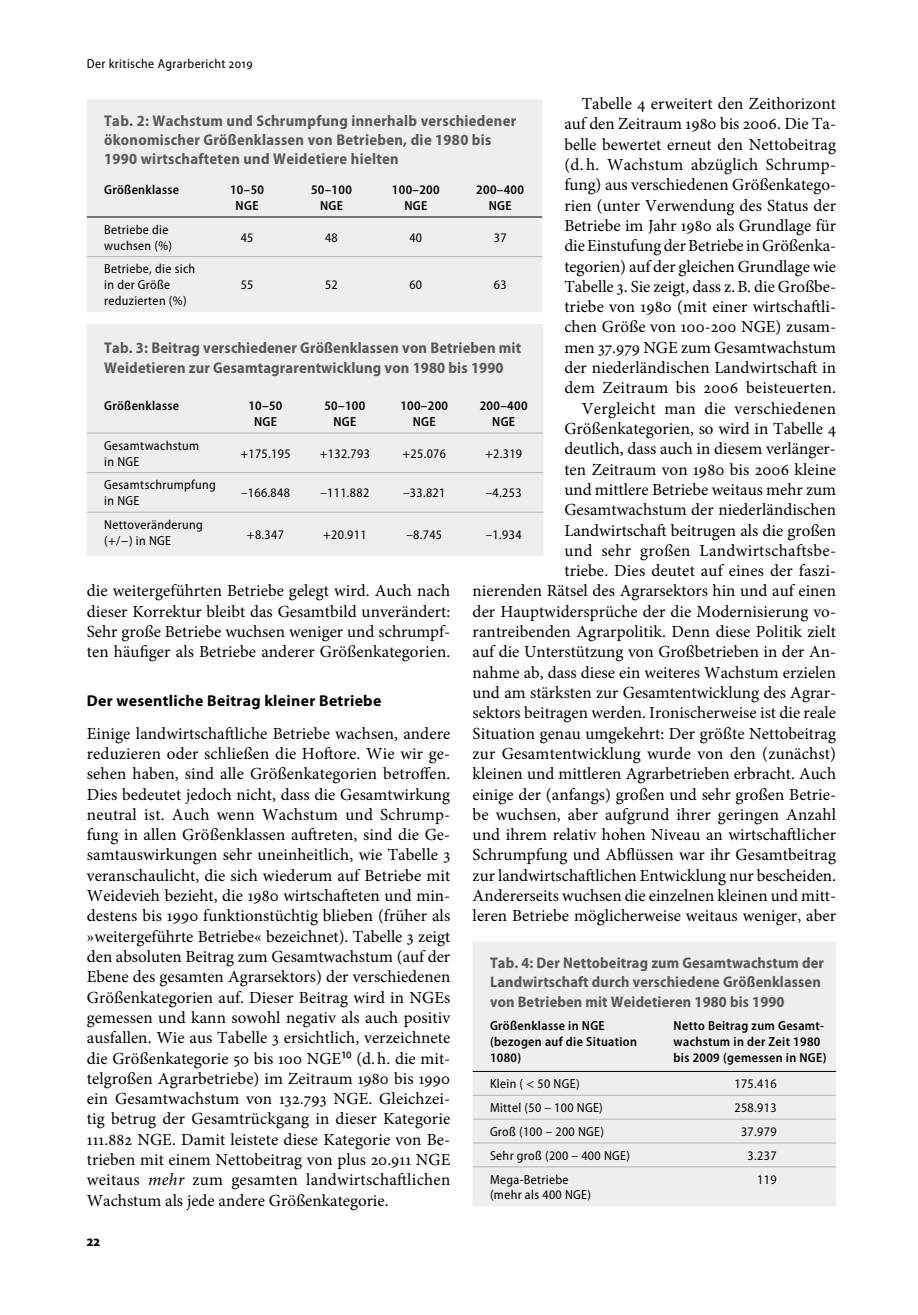
<style>
.page{position:relative;width:918px;height:1315px;background:#fff}
.page>*{position:absolute;margin:0;border:0;box-sizing:border-box;transform-origin:0 0}
.t1{font:16.97px/20.3px "Minion Pro";color:#000;text-align:justify}
.t2{font:700 15.75px "Myriad Pro";letter-spacing:.02em;color:#000}
.t3{font:700 semi-condensed 15.58px/19.2px "Myriad Pro";letter-spacing:.02em;color:#585858}
.t4{font:700 semi-condensed 15.4px/19.2px "Myriad Pro";letter-spacing:.01em;color:#585858}
.t5{font:700 semi-condensed 14.88px "Myriad Pro";color:#000}
.t6{font:semi-condensed 13.12px/15.8px "Myriad Pro";letter-spacing:.025em;color:#000}
.t7{font:600 semi-condensed 13.12px/15.8px "Myriad Pro";letter-spacing:.025em;color:#000;text-align:center}
.s1{font-family:"Myriad Pro";font-stretch:semi-condensed;font-size:17.5px}
.s2{font-style:italic}
</style>
<div class="page">
<div style="left:87px;top:99px;width:455px;height:213px;background:#eee"></div>
<hr style="left:87px;top:256px;width:455px;height:1px;background:#b7b7b7">
<hr style="left:87px;top:217px;width:455px;height:1px;background:#000">
<div style="left:87px;top:324px;width:456px;height:232px;background:#eee"></div>
<hr style="left:87px;top:433px;width:456px;height:1px;background:#b7b7b7">
<hr style="left:87px;top:472px;width:456px;height:1px;background:#b7b7b7">
<hr style="left:87px;top:512px;width:456px;height:1px;background:#b7b7b7">
<div style="left:472px;top:942px;width:364px;height:264px;background:#eee"></div>
<hr style="left:472px;top:1095px;width:364px;height:1px;background:#b7b7b7">
<hr style="left:472px;top:1118px;width:364px;height:1px;background:#b7b7b7">
<hr style="left:472px;top:1142px;width:364px;height:1px;background:#b7b7b7">
<hr style="left:472px;top:1166px;width:364px;height:1px;background:#b7b7b7">
<hr style="left:472px;top:1071px;width:364px;height:1px;background:#000">
<p class="t6" style="left:87px;top:58px;width:167px">Der kritische Agrarbericht 2019</p>
<p class="t1" style="left:473px;top:95px;width:365px;text-align:right">Tabelle 4 erweitert den Zeithorizont<br>auf den Zeitraum 1980 bis 2006. Die Ta-<br>belle bewertet erneut den Nettobeitrag<br>(d. h. Wachstum abzüglich Schrump-<br>fung) aus verschiedenen Größenkatego-<br>rien (unter Verwendung des Status der<br>Betriebe im Jahr 1980 als Grundlage für<br>die Einstufung der Betriebe in Größenka-<br>tegorien) auf der gleichen Grundlage wie<br>Tabelle 3. Sie zeigt, dass z. B. die Großbe-<br>triebe von 1980 (mit einer wirtschaftli-<br>chen Größe von 100-200 NGE) zusam-<br>men 37.979 NGE zum Gesamtwachstum<br>der niederländischen Landwirtschaft in<br>dem Zeitraum bis 2006 beisteuerten.<br>Vergleicht man die verschiedenen Größenkategorien, so wird in Tabelle 4<br>deutlich, dass auch in diesem verlänger-<br>ten Zeitraum von 1980 bis 2006 kleine<br>und mittlere Betriebe weitaus mehr zum Gesamtwachstum der niederländischen Landwirtschaft beitrugen als die großen<br>und sehr großen Landwirtschaftsbe-<br>triebe. Dies deutet auf eines der faszi-<br>nierenden Rätsel des Agrarsektors hin und auf einen der Hauptwidersprüche der die Modernisierung vo&shy;rantreibenden Agrarpolitik. Denn diese Politik zielt auf die Unterstützung von Großbetrieben in der An&shy;nahme ab, dass diese ein weiteres Wachstum erzielen und am stärksten zur Gesamtentwicklung des Agrar&shy;sektors beitragen werden. Ironischerweise ist die reale Situation genau umgekehrt: Der größte Nettobeitrag zur Gesamtentwicklung wurde von den (zunächst) kleinen und mittleren Agrarbetrieben erbracht. Auch einige der (anfangs) großen und sehr großen Betrie&shy;be wuchsen, aber aufgrund ihrer geringen Anzahl und ihrem relativ hohen Niveau an wirtschaftlicher Schrumpfung und Abflüssen war ihr Gesamtbeitrag zur landwirtschaftlichen Entwicklung nur bescheiden.<br>Andererseits wuchsen die einzelnen kleinen und mitt&shy;leren Betriebe möglicherweise weitaus weniger, aber</p>
<p class="t3" style="left:104px;top:113px;width:413px">Tab. 2: Wachstum und Schrumpfung innerhalb verschiedener ökonomischer Größenklassen von Betrieben, die 1980 bis<br>1990 wirtschafteten und Weidetiere hielten</p>
<p class="t7" style="left:104px;top:183px;width:77px">Größenklasse</p>
<p class="t7" style="left:230px;top:183px;width:36px">10–50<br>NGE</p>
<p class="t7" style="left:311px;top:183px;width:42px">50–100<br>NGE</p>
<p class="t7" style="left:392px;top:183px;width:49px">100–200<br>NGE</p>
<p class="t7" style="left:476px;top:183px;width:49px">200–400<br>NGE</p>
<p class="t6" style="left:104px;top:223px;width:70px">Betriebe die wuchsen (%)</p>
<p class="t6" style="left:241px;top:231px;width:14px">45</p>
<p class="t6" style="left:325px;top:231px;width:14px">48</p>
<p class="t6" style="left:409px;top:231px;width:14px">40</p>
<p class="t6" style="left:494px;top:231px;width:14px">37</p>
<p class="t6" style="left:104px;top:263px;width:93px">Betriebe, die sich in der Größe reduzierten (%)</p>
<p class="t6" style="left:241px;top:278px;width:14px">55</p>
<p class="t6" style="left:325px;top:278px;width:14px">52</p>
<p class="t6" style="left:409px;top:278px;width:14px">60</p>
<p class="t6" style="left:494px;top:278px;width:14px">63</p>
<p class="t3" style="left:104px;top:339px;width:418px;line-height:20.3px">Tab. 3: Beitrag verschiedener Größenklassen von Betrieben mit<br>Weidetieren zur Gesamtagrarentwicklung von 1980 bis 1990</p>
<p class="t7" style="left:104px;top:399px;width:77px">Größenklasse</p>
<p class="t7" style="left:248px;top:399px;width:36px">10–50<br>NGE</p>
<p class="t7" style="left:324px;top:399px;width:42px">50–100<br>NGE</p>
<p class="t7" style="left:400px;top:399px;width:49px">100–200<br>NGE</p>
<p class="t7" style="left:480px;top:399px;width:49px">200–400<br>NGE</p>
<p class="t6" style="left:104px;top:439px;width:97px">Gesamtwachstum in NGE</p>
<p class="t6" style="left:240px;top:447px;width:52px">+175.195</p>
<p class="t6" style="left:320px;top:447px;width:52px">+132.793</p>
<p class="t6" style="left:402px;top:447px;width:45px">+25.076</p>
<p class="t6" style="left:485px;top:447px;width:39px">+2.319</p>
<p class="t6" style="left:104px;top:478px;width:113px">Gesamtschrumpfung in NGE</p>
<p class="t6" style="left:241px;top:486px;width:50px">–166.848</p>
<p class="t6" style="left:320px;top:486px;width:50px">–111.882</p>
<p class="t6" style="left:403px;top:486px;width:44px">–33.821</p>
<p class="t6" style="left:486px;top:486px;width:37px">–4.253</p>
<p class="t6" style="left:104px;top:518px;width:100px">Nettoveränderung (+/−) in NGE</p>
<p class="t6" style="left:247px;top:528px;width:39px">+8.347</p>
<p class="t6" style="left:323px;top:528px;width:45px">+20.911</p>
<p class="t6" style="left:406px;top:528px;width:37px">–8.745</p>
<p class="t6" style="left:486px;top:528px;width:37px">–1.934</p>
<p class="t1" style="left:87px;top:582px;width:365px">die weitergeführten Betriebe gelegt wird. Auch nach dieser Korrektur bleibt das Gesamtbild unverändert:<br>Sehr große Betriebe wuchsen weniger und schrumpf&shy;ten häufiger als Betriebe anderer Größenkategorien.</p>
<p class="t2" style="left:87px;top:694px;width:296px">Der wesentliche Beitrag kleiner Betriebe</p>
<p class="t1" style="left:87px;top:724px;width:365px">Einige landwirtschaftliche Betriebe wachsen, andere reduzieren oder schließen die Hoftore. Wie wir ge&shy;sehen haben, sind alle Größenkategorien betroffen.<br>Dies bedeutet jedoch nicht, dass die Gesamtwirkung neutral ist. Auch wenn Wachstum und Schrump&shy;fung in allen Größenklassen auftreten, sind die Ge&shy;samtauswirkungen sehr uneinheitlich, wie Tabelle 3 veranschaulicht, die sich wiederum auf Betriebe mit Weidevieh bezieht, die 1980 wirtschafteten und min&shy;destens bis 1990 funktionstüchtig blieben (früher als »weitergeführte Betriebe« bezeichnet). Tabelle 3 zeigt den absoluten Beitrag zum Gesamtwachstum (auf der Ebene des gesamten Agrarsektors) der verschiedenen Größenkategorien auf. Dieser Beitrag wird in NGEs gemessen und kann sowohl negativ als auch positiv ausfallen. Wie aus Tabelle 3 ersichtlich, verzeichnete die Größenkategorie 50 bis 100 NGE <span class="s1">¹⁰</span> (d. h. die mit&shy;telgroßen Agrarbetriebe) im Zeitraum 1980 bis 1990 ein Gesamtwachstum von 132.793 NGE. Gleichzei&shy;tig betrug der Gesamtrückgang in dieser Kategorie 111.882 NGE. Damit leistete diese Kategorie von Be&shy;trieben mit einem Nettobeitrag von plus 20.911 NGE weitaus <span class="s2">mehr</span> zum gesamten landwirtschaftlichen Wachstum als jede andere Größenkategorie.</p>
<p class="t4" style="left:490px;top:955px;width:335px">Tab. 4: Der Nettobeitrag zum Gesamtwachstum der<br>Landwirtschaft durch verschiedene Größenklassen von Betrieben mit Weidetieren 1980 bis 1990</p>
<p class="t7" style="left:490px;top:1019px;width:149px;text-align:left">Größenklasse in NGE (bezogen auf die Situation<br>1080)</p>
<p class="t7" style="left:673px;top:1019px;width:154px;text-align:left">Netto Beitrag zum Gesamt&shy;wachstum in der Zeit 1980 bis 2009 (gemessen in NGE)</p>
<p class="t6" style="left:490px;top:1077px;width:91px">Klein ( &lt; 50 NGE)</p>
<p class="t6" style="left:734px;top:1077px;width:44px">175.416</p>
<p class="t6" style="left:490px;top:1101px;width:114px">Mittel (50 – 100 NGE)</p>
<p class="t6" style="left:734px;top:1101px;width:44px">258.913</p>
<p class="t6" style="left:490px;top:1125px;width:116px">Groß (100 – 200 NGE)</p>
<p class="t6" style="left:741px;top:1125px;width:37px">37.979</p>
<p class="t6" style="left:490px;top:1149px;width:141px">Sehr groß (200 – 400 NGE)</p>
<p class="t6" style="left:747px;top:1149px;width:30px">3.237</p>
<p class="t6" style="left:490px;top:1172px;width:103px">Mega-Betriebe (mehr als 400 NGE)</p>
<p class="t6" style="left:757px;top:1172px;width:21px">119</p>
<p class="t5" style="left:87px;top:1235px;width:15px">22</p>
</div>
